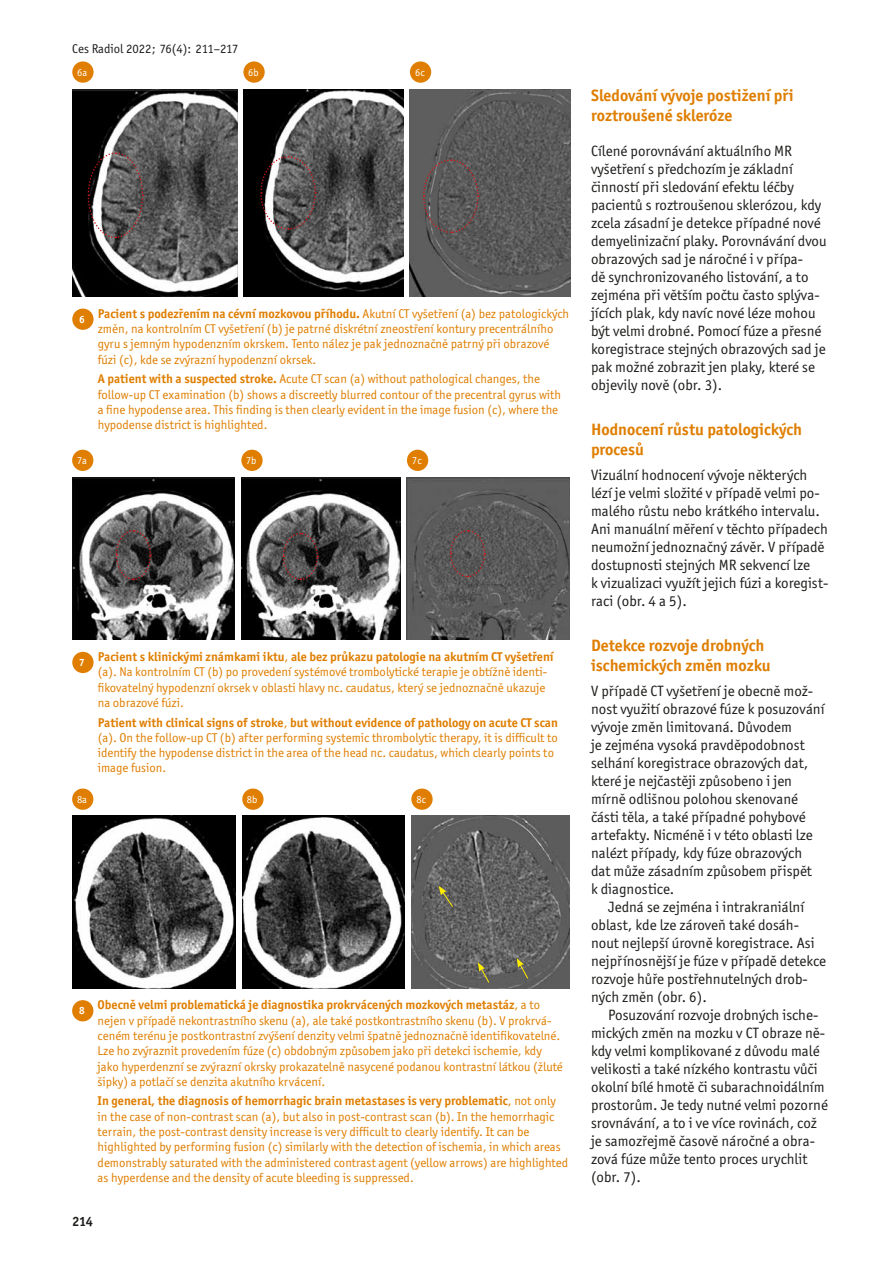
<style>
.page{position:relative;width:893px;height:1263px;background:#fff}
.page>*{position:absolute;margin:0;border:0;box-sizing:border-box;transform-origin:0 0}
.t1{font:700 16.5px/19.8px "Officina Sans Itc TOT";color:#df7e00}
.t2{font:15px/18px "Officina Sans Itc TOT";color:#1d1d1b}
.t3{font:700 13.5px "Officina Sans Itc TOT";color:#1d1d1b}
.t4{font:12.75px/15.3px "Officina Sans Itc TOT";color:#df7e00}
.t5{font:12.75px "Officina Sans Itc TOT";color:#1d1d1b}
.t6{font:10.5px "Officina Sans Itc TOT";color:#fff}
.s1{font-weight:700}
</style>
<div class="page">
<img style="left:72px;top:89px;width:165px;height:208px">
<img style="left:243px;top:89px;width:161px;height:208px">
<img style="left:410px;top:89px;width:160px;height:208px">
<div style="left:72px;top:61px;width:22px;height:22px;background:#df7e00;border-radius:50%"></div>
<div style="left:243px;top:61px;width:22px;height:22px;background:#df7e00;border-radius:50%"></div>
<div style="left:410px;top:61px;width:21px;height:22px;background:#df7e00;border-radius:50%"></div>
<div style="left:72px;top:309px;width:22px;height:21px;background:#df7e00;border-radius:50%"></div>
<img style="left:72px;top:478px;width:163px;height:162px">
<img style="left:241px;top:478px;width:160px;height:162px">
<img style="left:407px;top:478px;width:163px;height:162px">
<div style="left:72px;top:450px;width:21px;height:21px;background:#df7e00;border-radius:50%"></div>
<div style="left:241px;top:450px;width:22px;height:21px;background:#df7e00;border-radius:50%"></div>
<div style="left:407px;top:450px;width:21px;height:21px;background:#df7e00;border-radius:50%"></div>
<div style="left:72px;top:652px;width:22px;height:21px;background:#df7e00;border-radius:50%"></div>
<img style="left:72px;top:815px;width:164px;height:173px">
<img style="left:242px;top:815px;width:163px;height:173px">
<div style="left:72px;top:788px;width:21px;height:22px;background:#df7e00;border-radius:50%"></div>
<div style="left:242px;top:788px;width:22px;height:22px;background:#df7e00;border-radius:50%"></div>
<div style="left:411px;top:788px;width:22px;height:22px;background:#df7e00;border-radius:50%"></div>
<div style="left:72px;top:1000px;width:21px;height:21px;background:#df7e00;border-radius:50%"></div>
<svg style="left:87px;top:152px;width:57px;height:87px;background:#676363"></svg>
<svg style="left:259px;top:155px;width:58px;height:75px;background:#645f5f"></svg>
<svg style="left:422px;top:159px;width:57px;height:75px;background:#5e5959"></svg>
<svg style="left:115px;top:529px;width:37px;height:52px;background:#4e4646"></svg>
<svg style="left:282px;top:532px;width:37px;height:49px;background:#474040"></svg>
<svg style="left:449px;top:529px;width:37px;height:49px;background:#5c5555"></svg>
<img style="left:411px;top:815px;width:159px;height:173px">
<svg style="left:439px;top:886px;width:15px;height:22px"></svg>
<svg style="left:478px;top:962px;width:12px;height:21px"></svg>
<svg style="left:517px;top:958px;width:11px;height:21px"></svg>
<p class="t5" style="left:72px;top:41px;width:168px">Ces Radiol 2022; 76(4): 211–217</p>
<p class="t6" style="left:77px;top:66px;width:12px">6a</p>
<p class="t6" style="left:248px;top:66px;width:12px">6b</p>
<p class="t6" style="left:415px;top:66px;width:11px">6c</p>
<p class="t4" style="left:98px;top:306px;width:473px;text-indent:-19px"><sub>6</sub> <span class="s1">Pacient s podezřením na cévní mozkovou příhodu.</span> Akutní CT vyšetření (a) bez patologických změn, na kontrolním CT vyšetření (b) je patrné diskrétní zneostření kontury precentrálního gyru s jemným hypodenzním okrskem. Tento nález je pak jednoznačně patrný při obrazové fúzi (c), kde se zvýrazní hypodenzní okrsek.</p>
<p class="t4" style="left:98px;top:371px;width:465px"><span class="s1">A patient with a suspected stroke.</span> Acute CT scan (a) without pathological changes, the follow-up CT examination (b) shows a discreetly blurred contour of the precentral gyrus with a fine hypodense area. This finding is then clearly evident in the image fusion (c), where the hypodense district is highlighted.</p>
<p class="t6" style="left:77px;top:454px;width:12px">7a</p>
<p class="t6" style="left:246px;top:454px;width:12px">7b</p>
<p class="t6" style="left:412px;top:454px;width:11px">7c</p>
<p class="t4" style="left:98px;top:649px;width:457px;text-indent:-19px"><sub>7</sub> <span class="s1">Pacient s klinickými známkami iktu</span>, <span class="s1">ale bez průkazu patologie na akutním CT vyšetření </span>(a). Na kontrolním CT (b) po provedení systémové trombolytické terapie je obtížně identi&shy;fikovatelný hypodenzní okrsek v oblasti hlavy nc. caudatus, který se jednoznačně ukazuje na obrazové fúzi.</p>
<p class="t4" style="left:98px;top:715px;width:462px"><span class="s1">Patient with clinical signs of stroke</span>, <span class="s1">but without evidence of pathology on acute CT scan </span>(a). On the follow-up CT (b) after performing systemic thrombolytic therapy, it is difficult to identify the hypodense district in the area of the head nc. caudatus, which clearly points to image fusion.</p>
<p class="t6" style="left:77px;top:793px;width:12px">8a</p>
<p class="t6" style="left:247px;top:793px;width:12px">8b</p>
<p class="t6" style="left:417px;top:793px;width:11px">8c</p>
<p class="t4" style="left:98px;top:997px;width:467px;text-indent:-19px"><sub>8</sub> <span class="s1">Obecně velmi problematická je diagnostika prokrvácených mozkových metastáz</span>, a to nejen v případě nekontrastního skenu (a), ale také postkontrastního skenu (b). V prokrvá&shy;ceném terénu je postkontrastní zvýšení denzity velmi špatně jednoznačně identifikovatelné.<br>Lze ho zvýraznit provedením fúze (c) obdobným způsobem jako při detekci ischemie, kdy jako hyperdenzní se zvýrazní okrsky prokazatelně nasycené podanou kontrastní látkou (žluté šipky) a potlačí se denzita akutního krvácení.</p>
<p class="t4" style="left:98px;top:1093px;width:472px"><span class="s1">In general, the diagnosis of hemorrhagic brain metastases is very problematic</span>, not only in the case of non-contrast scan (a), but also in post-contrast scan (b). In the hemorrhagic terrain, the post-contrast density increase is very difficult to clearly identify. It can be highlighted by performing fusion (c) similarly with the detection of ischemia, in which areas demonstrably saturated with the administered contrast agent (yellow arrows) are highlighted as hyperdense and the density of acute bleeding is suppressed.</p>
<p class="t3" style="left:72px;top:1213px;width:22px">214</p>
<p class="t1" style="left:591px;top:86px;width:204px">Sledování vývoje postižení při roztroušené skleróze</p>
<p class="t2" style="left:591px;top:142px;width:237px">Cílené porovnávání aktuálního MR vyšetření s předchozím je základní činností při sledování efektu léčby pacientů s roztroušenou sklerózou, kdy zcela zásadní je detekce případné nové demyelinizační plaky. Porovnávání dvou obrazových sad je náročné i v přípa-<br>dě synchronizovaného listování, a to zejména při větším počtu často splýva&shy;jících plak, kdy navíc nové léze mohou být velmi drobné. Pomocí fúze a přesné koregistrace stejných obrazových sad je pak možné zobrazit jen plaky, které se objevily nově (obr. 3).</p>
<p class="t1" style="left:591px;top:420px;width:212px">Hodnocení růstu patologických procesů</p>
<p class="t2" style="left:591px;top:466px;width:239px">Vizuální hodnocení vývoje některých lézí je velmi složité v případě velmi po&shy;malého růstu nebo krátkého intervalu.<br>Ani manuální měření v těchto případech neumožní jednoznačný závěr. V případě dostupnosti stejných MR sekvencí lze<br>k vizualizaci využít jejich fúzi a koregist&shy;raci (obr. 4 a 5).</p>
<p class="t1" style="left:591px;top:636px;width:181px">Detekce rozvoje drobných ischemických změn mozku</p>
<p class="t2" style="left:591px;top:682px;width:235px">V případě CT vyšetření je obecně mož&shy;nost využití obrazové fúze k posuzování vývoje změn limitovaná. Důvodem<br>je zejména vysoká pravděpodobnost selhání koregistrace obrazových dat, které je nejčastěji způsobeno i jen mírně odlišnou polohou skenované části těla, a také případné pohybové artefakty. Nicméně i v této oblasti lze nalézt případy, kdy fúze obrazových dat může zásadním způsobem přispět<br>k diagnostice.</p>
<p class="t2" style="left:591px;top:898px;width:237px;text-indent:17px">Jedná se zejména i intrakraniální oblast, kde lze zároveň také dosáh&shy;nout nejlepší úrovně koregistrace. Asi nejpřínosnější je fúze v případě detekce rozvoje hůře postřehnutelných drob&shy;ných změn (obr. 6).</p>
<p class="t2" style="left:591px;top:1006px;width:238px;text-indent:17px">Posuzování rozvoje drobných ische&shy;mických změn na mozku v CT obraze ně&shy;kdy velmi komplikované z důvodu malé velikosti a také nízkého kontrastu vůči okolní bílé hmotě či subarachnoidálním prostorům. Je tedy nutné velmi pozorné srovnávání, a to i ve více rovinách, což je samozřejmě časově náročné a obra&shy;zová fúze může tento proces urychlit (obr. 7).</p>
</div>
